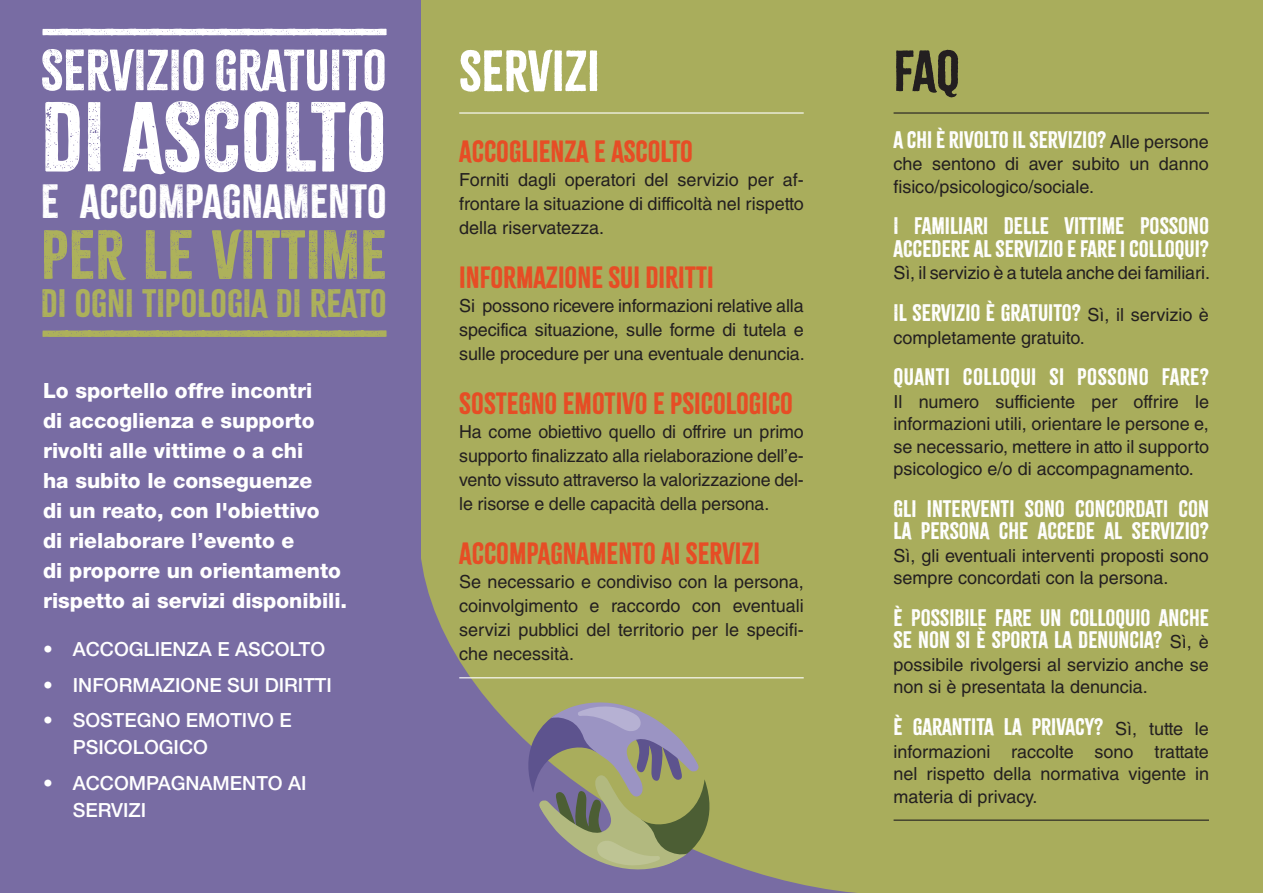
<style>
.page{position:relative;width:1263px;height:893px;background:#fff}
.page>*{position:absolute;margin:0;border:0;box-sizing:border-box;transform-origin:0 0}
.t1{font:87px "Citrus Gothic";color:#fff}
.t2{font:60.9px "Citrus Gothic";color:#adb15b}
.t3{font:51px "Citrus Gothic";color:#fff}
.t4{font:51px "Citrus Gothic Rough";color:#fff}
.t5{font:51px "Citrus Gothic Rough";color:#231f20}
.t6{font:42px "Citrus Gothic";color:#fff}
.t7{font:34.8px "Citrus Gothic";color:#adb15b}
.t8{font:27px "Citrus Gothic Rough";color:#e64d25}
.t9{font:21px/22.5px "Citrus Gothic";color:#fff}
.t10{font:800 21px/30px "Helvetica Neue LT Std";color:#fff}
.t11{font:21px "Citrus Gothic";letter-spacing:.02em;color:#fff}
.t12{font:500 19.5px/27px "Helvetica Neue LT Std";color:#fff}
.t13{font:18px/24px "Helvetica LT Std";color:#231f20;text-align:justify}
.s1{font-family:"Helvetica LT Std";font-size:18px;color:#231f20}
</style>
<div class="page">
<div style="left:421px;top:0;width:842px;height:893px;background:#a9ad5c"></div>
<svg style="left:421px;top:559px;width:475px;height:334px"></svg>
<svg style="left:519px;top:690px;width:199px;height:192px"></svg>
<div style="left:0;top:0;width:421px;height:893px;background:#786ca3"></div>
<hr style="left:459px;top:112px;width:345px;height:2px;background:#fff">
<hr style="left:459px;top:677px;width:345px;height:1px;background:#fff">
<hr style="left:893px;top:112px;width:316px;height:2px;background:#231f20">
<hr style="left:893px;top:820px;width:316px;height:1px;background:#231f20">
<svg style="left:42px;top:330px;width:345px;height:7px"></svg>
<svg style="left:42px;top:29px;width:345px;height:6px"></svg>
<h3 class="t3" style="left:41px;top:38px;width:347px">SERVIZIO GRATUITO</h3>
<h1 class="t1" style="left:41px;top:82px;width:347px">DI ASCOLTO</h1>
<h3 class="t6" style="left:41px;top:175px;width:347px">E ACCOMPAGNAMENTO</h3>
<h2 class="t2" style="left:41px;top:216px;width:347px">PER LE VITTIME</h2>
<h3 class="t7" style="left:41px;top:281px;width:347px">DI OGNI TIPOLOGIA DI REATO</h3>
<p class="t10" style="left:43px;top:375px;width:306px">Lo sportello offre incontri<br>di accoglienza e supporto rivolti alle vittime o a chi<br>ha subito le conseguenze<br>di un reato, con l'obiettivo<br>di rielaborare l’evento e<br>di proporre un orientamento rispetto ai servizi disponibili.</p>
<p class="t12" style="left:43px;top:635px;width:284px">• ACCOGLIENZA E ASCOLTO</p>
<p class="t12" style="left:43px;top:671px;width:290px">• INFORMAZIONE SUI DIRITTI</p>
<p class="t12" style="left:73px;top:706px;width:220px;text-indent:-30px">• SOSTEGNO EMOTIVO E<br>PSICOLOGICO</p>
<p class="t12" style="left:73px;top:769px;width:235px;text-indent:-30px">• ACCOMPAGNAMENTO AI<br>SERVIZI</p>
<h3 class="t4" style="left:459px;top:39px;width:142px">SERVIZI</h3>
<h3 class="t8" style="left:459px;top:135px;width:235px">ACCOGLIENZA E ASCOLTO</h3>
<p class="t13" style="left:459px;top:168px;width:346px">Forniti dagli operatori del servizio per af&shy;frontare la situazione di difficoltà nel rispetto della riservatezza.</p>
<h3 class="t8" style="left:459px;top:261px;width:256px">INFORMAZIONE SUI DIRITTI</h3>
<p class="t13" style="left:459px;top:294px;width:347px">Si possono ricevere informazioni relative alla specifica situazione, sulle forme di tutela e sulle procedure per una eventuale denuncia.</p>
<h3 class="t8" style="left:459px;top:387px;width:335px">SOSTEGNO EMOTIVO E PSICOLOGICO</h3>
<p class="t13" style="left:459px;top:420px;width:346px">Ha come obiettivo quello di offrire un primo supporto finalizzato alla rielaborazione dell’e&shy;vento vissuto attraverso la valorizzazione del&shy;le risorse e delle capacità della persona.</p>
<h3 class="t8" style="left:459px;top:537px;width:302px">ACCOMPAGNAMENTO AI SERVIZI</h3>
<p class="t13" style="left:459px;top:570px;width:346px">Se necessario e condiviso con la persona, coinvolgimento e raccordo con eventuali servizi pubblici del territorio per le specifi&shy;che necessità.</p>
<h3 class="t5" style="left:893px;top:39px;width:68px">FAQ</h3>
<p class="t9" style="left:893px;top:128px;width:317px">A CHI È RIVOLTO IL SERVIZIO? <span class="s1">Alle persone</span></p>
<p class="t13" style="left:893px;top:153px;width:317px;line-height:22.5px">che sentono di aver subito un danno fisico/psicologico/sociale.</p>
<p class="t9" style="left:893px;top:215px;width:317px">I FAMILIARI DELLE VITTIME POSSONO<br>ACCEDERE AL SERVIZIO E FARE I COLLOQUI?</p>
<p class="t13" style="left:893px;top:261px;width:318px">Sì, il servizio è a tutela anche dei familiari.</p>
<p class="t9" style="left:893px;top:302px;width:317px">IL SERVIZIO È GRATUITO? <span class="s1">Sì, il servizio è</span></p>
<p class="t13" style="left:893px;top:325px;width:193px">completamente gratuito.</p>
<p class="t11" style="left:893px;top:364px;width:317px">QUANTI COLLOQUI SI POSSONO FARE?</p>
<p class="t13" style="left:893px;top:390px;width:317px;line-height:22.5px">Il numero sufficiente per offrire le informazioni utili, orientare le persone e, se necessario, mettere in atto il supporto psicologico e/o di accompagnamento.</p>
<p class="t9" style="left:893px;top:497px;width:317px">GLI INTERVENTI SONO CONCORDATI CON<br>LA PERSONA CHE ACCEDE AL SERVIZIO?</p>
<p class="t13" style="left:893px;top:544px;width:317px;line-height:22.5px">Sì, gli eventuali interventi proposti sono sempre concordati con la persona.</p>
<p class="t9" style="left:893px;top:607px;width:317px">È POSSIBILE FARE UN COLLOQUIO ANCHE<br>SE NON SI È SPORTA LA DENUNCIA? <span class="s1">Sì, è</span></p>
<p class="t13" style="left:893px;top:653px;width:317px;line-height:22.5px">possibile rivolgersi al servizio anche se non si è presentata la denuncia.</p>
<p class="t9" style="left:893px;top:716px;width:317px">È GARANTITA LA PRIVACY? <span class="s1">Sì, tutte le</span></p>
<p class="t13" style="left:893px;top:740px;width:317px;line-height:22.5px">informazioni raccolte sono trattate nel rispetto della normativa vigente in materia di privacy.</p>
</div>
